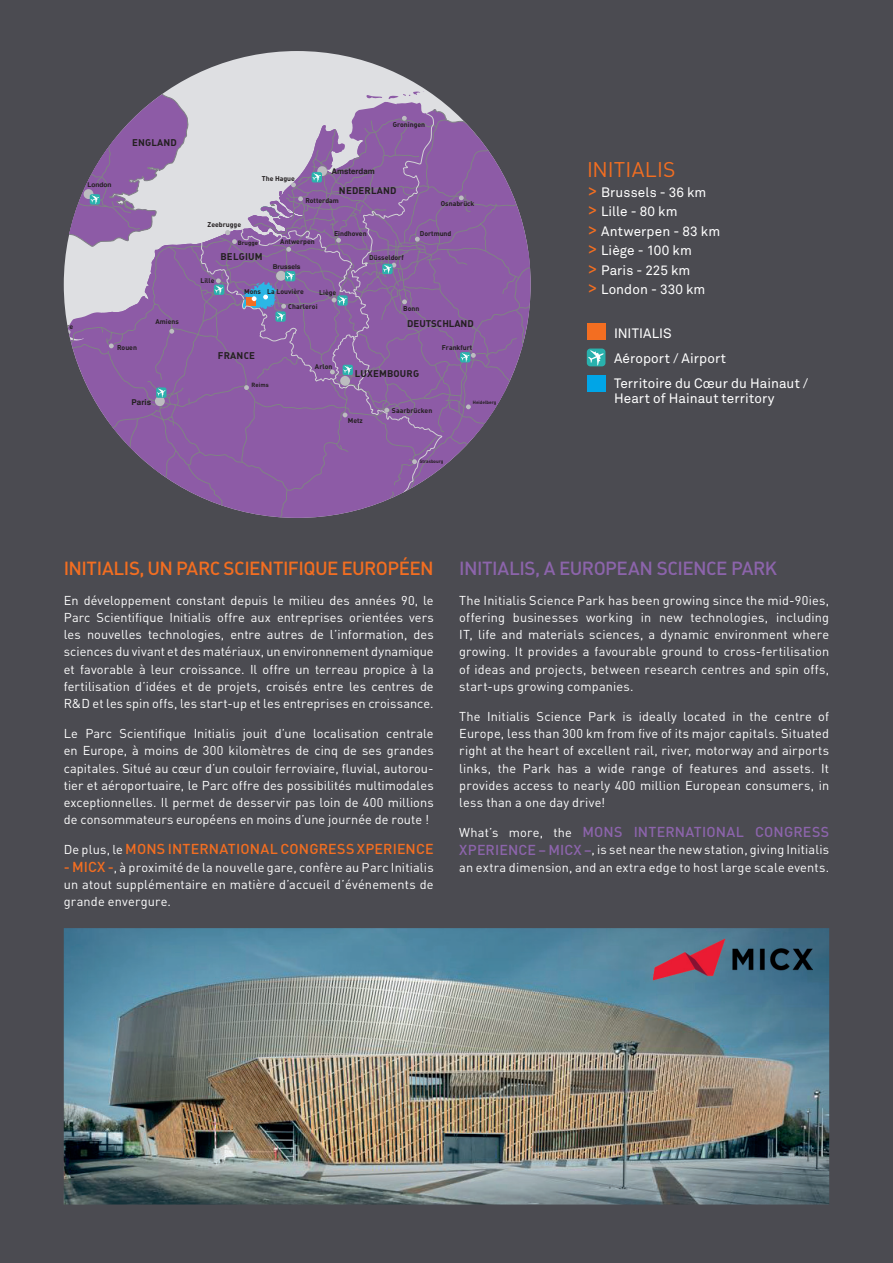
<style>
.page{position:relative;width:893px;height:1263px;background:#4b4b51}
.page>*{position:absolute;margin:0;border:0;box-sizing:border-box;transform-origin:0 0}
.t1{font:21px "DIN";letter-spacing:.005em;color:#f36e21}
.t2{font:18.75px "DIN Medium Alternate";letter-spacing:-.03em;color:#f36e21}
.t3{font:18.75px "DIN Medium Alternate";letter-spacing:-.025em;color:#8c64ab}
.t4{font:500 14.25px "DIN";letter-spacing:.01em;color:#f36e21}
.t5{font:500 14.25px "DIN";letter-spacing:.01em;color:#8c64ab}
.t6{font:13.5px/19.5px "Akkurat";letter-spacing:.01em;color:#fff}
.t7{font:12.75px/17.2px "DIN";letter-spacing:.01em;color:#fff;text-align:justify}
.t8{font:700 9.6px "DIN";letter-spacing:.02em;color:#231f20}
.t9{font:700 9.6px "DIN";color:#231f20}
.t10{font:700 7.95px "Helvetica";color:#231f20}
.t11{font:700 6.9px "DIN";color:#231f20}
.t12{font:700 6.75px "DIN";color:#231f20}
.t13{font:700 6.6px "Helvetica";color:#231f20}
.t14{font:700 6.15px "DIN";color:#231f20}
.t15{font:700 6px "DIN";color:#231f20}
.t16{font:700 4.65px "DIN";color:#231f20}
.s1{font-family:"DIN";font-size:21px;color:#f36e21}
.s2{font-weight:400;font-size:12.75px;color:#fff}
.s3{font-weight:500;font-size:14.25px;color:#f36e21}
.s4{font-weight:500;font-size:14.25px;color:#8c64ab}
</style>
<div class="page">
<img style="left:64px;top:928px;width:765px;height:276px">
<img style="left:653px;top:938px;width:159px;height:43px">
<div style="left:64px;top:51px;width:467px;height:467px;background:#dedfe2;border-radius:50%"></div>
<svg style="left:512px;top:193px;width:19px;height:183px"></svg>
<svg style="left:64px;top:92px;width:448px;height:426px"></svg>
<div style="left:587px;top:348px;width:18px;height:18px;background:#29b1ad;border-radius:4px"></div>
<svg style="left:588px;top:350px;width:16px;height:15px"></svg>
<div style="left:587px;top:324px;width:18px;height:16px;background:#f36e21"></div>
<div style="left:587px;top:375px;width:18px;height:17px;background:#00a5e7"></div>
<p class="t13" style="left:87px;top:179px;width:25px">London</p>
<p class="t8" style="left:132px;top:136px;width:46px">ENGLAND</p>
<p class="t11" style="left:155px;top:317px;width:25px">Amiens</p>
<p class="t11" style="left:208px;top:220px;width:35px">Zeebrugge</p>
<p class="t11" style="left:393px;top:120px;width:34px">Groningen</p>
<p class="t11" style="left:262px;top:174px;width:35px">The Hague</p>
<p class="t10" style="left:331px;top:165px;width:45px">Amsterdam</p>
<p class="t8" style="left:339px;top:184px;width:59px">NEDERLAND</p>
<p class="t11" style="left:305px;top:196px;width:35px">Rotterdam</p>
<p class="t11" style="left:441px;top:199px;width:35px">Osnabrück</p>
<p class="t11" style="left:334px;top:229px;width:34px">Eindhoven</p>
<p class="t11" style="left:420px;top:229px;width:33px">Dortmund</p>
<p class="t14" style="left:238px;top:239px;width:22px">Brugge</p>
<p class="t8" style="left:220px;top:251px;width:44px">BELGIUM</p>
<p class="t12" style="left:200px;top:277px;width:15px">Lille</p>
<p class="t11" style="left:280px;top:237px;width:36px">Antwerpen</p>
<p class="t13" style="left:273px;top:261px;width:29px">Brussels</p>
<p class="t11" style="left:244px;top:287px;width:61px">Mons La Louvière</p>
<p class="t11" style="left:319px;top:288px;width:19px">Liège</p>
<p class="t11" style="left:288px;top:302px;width:31px">Charleroi</p>
<p class="t11" style="left:369px;top:253px;width:36px">Düsseldorf</p>
<p class="t11" style="left:403px;top:304px;width:18px">Bonn</p>
<p class="t9" style="left:407px;top:317px;width:68px">DEUTSCHLAND</p>
<p class="t11" style="left:117px;top:343px;width:21px">Rouen</p>
<p class="t11" style="left:442px;top:343px;width:32px">Frankfurt</p>
<p class="t15" style="left:252px;top:381px;width:19px">Reims</p>
<p class="t8" style="left:218px;top:349px;width:39px">FRANCE</p>
<p class="t11" style="left:315px;top:362px;width:19px">Arlon</p>
<p class="t8" style="left:355px;top:367px;width:66px">LUXEMBOURG</p>
<p class="t10" style="left:132px;top:395px;width:21px">Paris</p>
<p class="t11" style="left:348px;top:416px;width:17px">Metz</p>
<p class="t11" style="left:392px;top:406px;width:42px">Saarbrücken</p>
<p class="t16" style="left:420px;top:459px;width:25px">Strasbourg</p>
<p class="t16" style="left:473px;top:400px;width:25px">Heidelberg</p>
<h1 class="t1" style="left:587px;top:156px;width:90px">INITIALIS</h1>
<p class="t6" style="left:587px;top:182px;width:135px"><span class="s1">&gt;</span> Brussels - 36 km <span class="s1">&gt;</span> Lille - 80 km<br><span class="s1">&gt;</span> Antwerpen - 83 km <span class="s1">&gt;</span> Liège - 100 km<br><span class="s1">&gt;</span> Paris - 225 km<br><span class="s1">&gt;</span> London - 330 km</p>
<p class="t6" style="left:614px;top:321px;width:196px;line-height:24.8px">INITIALIS<br>Aéroport / Airport<br>Territoire du Cœur du Hainaut /</p>
<p class="t6" style="left:614px;top:388px;width:162px">Heart of Hainaut territory</p>
<h2 class="t2" style="left:64px;top:556px;width:371px">INITIALIS, UN PARC SCIENTIFIQUE EUROPÉEN</h2>
<p class="t7" style="left:64px;top:591px;width:371px">En développement constant depuis le milieu des années 90, le Parc Scientifique Initialis offre aux entreprises orientées vers les nouvelles technologies, entre autres de l’information, des sciences du vivant et des matériaux, un environnement dynamique et favorable à leur croissance. Il offre un terreau propice à la fertilisation d’idées et de projets, croisés entre les centres de R&amp;D et les spin offs, les start-up et les entreprises en croissance.</p>
<p class="t7" style="left:64px;top:725px;width:371px">Le Parc Scientifique Initialis jouit d’une localisation centrale en Europe, à moins de 300 kilomètres de cinq de ses grandes capitales. Situé au cœur d’un couloir ferroviaire, fluvial, autorou&shy;tier et aéroportuaire, le Parc offre des possibilités multimodales exceptionnelles. Il permet de desservir pas loin de 400 millions de consommateurs européens en moins d’une journée de route !</p>
<p class="t4" style="left:64px;top:840px;width:371px"><span class="s2">De plus, le</span> MONS INTERNATIONAL CONGRESS XPERIENCE</p>
<p class="t7" style="left:64px;top:858px;width:371px"><span class="s3">- MICX -</span>, à proximité de la nouvelle gare, confère au Parc Initialis un atout supplémentaire en matière d’accueil d’événements de grande envergure.</p>
<h2 class="t3" style="left:459px;top:556px;width:320px">INITIALIS, A EUROPEAN SCIENCE PARK</h2>
<p class="t7" style="left:459px;top:591px;width:371px">The Initialis Science Park has been growing since the mid-90ies, offering businesses working in new technologies, including IT, life and materials sciences, a dynamic environment where growing. It provides a favourable ground to cross-fertilisation of ideas and projects, between research centres and spin offs, start-ups growing companies.</p>
<p class="t7" style="left:459px;top:707px;width:371px">The Initialis Science Park is ideally located in the centre of Europe, less than 300 km from five of its major capitals. Situated right at the heart of excellent rail, river, motorway and airports links, the Park has a wide range of features and assets. It provides access to nearly 400 million European consumers, in less than a one day drive!</p>
<p class="t5" style="left:459px;top:823px;width:371px"><span class="s2">What’s more, the</span> MONS INTERNATIONAL CONGRESS</p>
<p class="t7" style="left:459px;top:841px;width:371px"><span class="s4">XPERIENCE – MICX –</span>, is set near the new station, giving Initialis an extra dimension, and an extra edge to host large scale events.</p>
</div>
